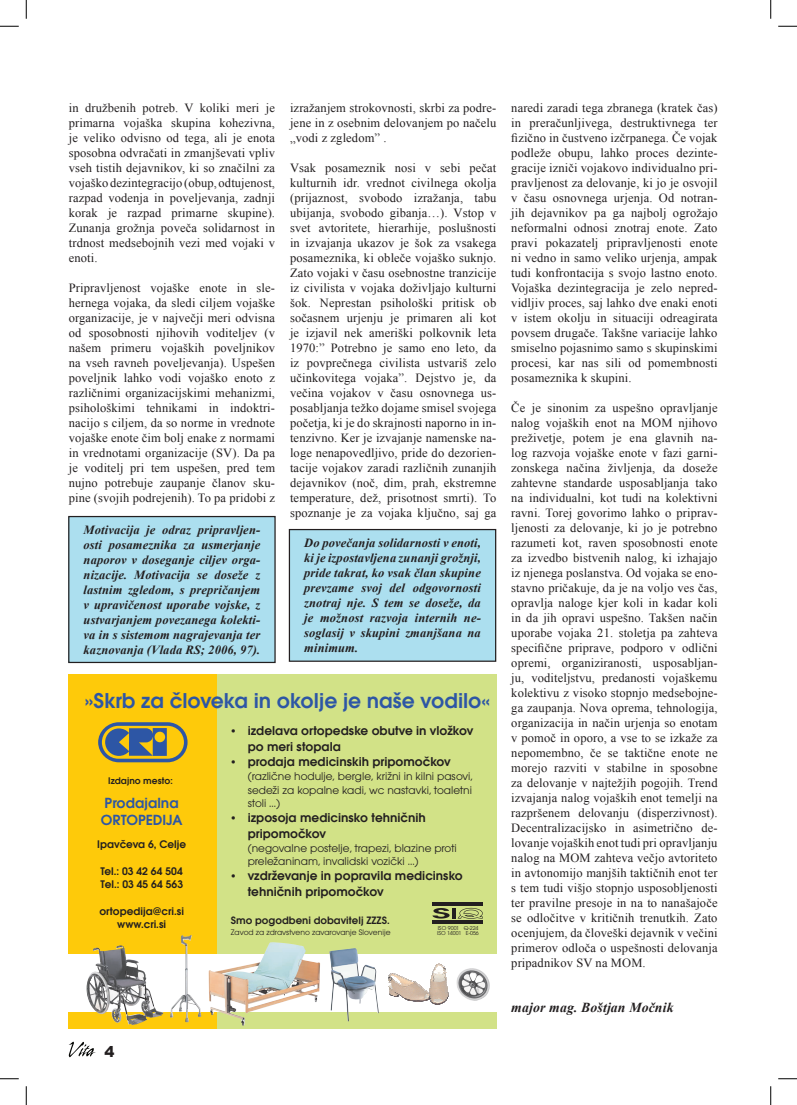
<style>
.page{position:relative;width:797px;height:1105px;background:#fff}
.page>*{position:absolute;margin:0;border:0;box-sizing:border-box;transform-origin:0 0}
.t1{font:600 22.38px "Avant Gar Got Itc TEE";color:#2d56a5}
.t2{font:600 15.38px/17.9px "Avant Gar Got Itc TEE";color:#2d56a5}
.t3{font:900 15px "Arial";color:#231f20}
.t4{font:italic 700 13.75px "Times New Roman";letter-spacing:.01em;color:#231f20}
.t5{font:600 13.38px/15.6px "Avant Gar Got Itc TEE";color:#231f20}
.t6{font:12.5px/15px "Times New Roman";letter-spacing:.01em;color:#231f20;text-align:justify}
.t7{font:italic 700 12.5px/15px "Times New Roman";letter-spacing:.01em;color:#231f20;text-align:justify}
.t8{font:11.62px/13.5px "Avant Gar Got Itc TEE";color:#231f20;text-align:justify}
.t9{font:600 11.5px/13.4px "Avant Gar Got Itc TEE";color:#231f20}
.t10{font:600 11.12px "Avant Gar Got Itc TEE";color:#231f20}
.t11{font:600 10px "Avant Gar Got Itc TEE";color:#231f20}
.t12{font:8.38px "Avant Gar Got Itc TEE";color:#231f20}
.t13{font:5.88px/5.5px "Avant Gar Got Itc TEE";color:#231f20}
</style>
<div class="page">
<svg style="left:69px;top:1041px;width:27px;height:17px"></svg>
<div style="left:69px;top:516px;width:206px;height:146px;background:#acdfef"></div>
<div style="left:68px;top:516px;width:208px;height:147px;border:1px solid #231f20"></div>
<div style="left:289px;top:530px;width:206px;height:131px;background:#acdfef"></div>
<div style="left:289px;top:529px;width:207px;height:133px;border:1px solid #231f20"></div>
<div style="left:68px;top:675px;width:428px;height:354px;background:#d2e287"></div>
<div style="left:68px;top:675px;width:149px;height:354px;background:#feca0a"></div>
<svg style="left:98px;top:722px;width:89px;height:40px"></svg>
<div style="left:68px;top:954px;width:428px;height:58px;background:#fff"></div>
<svg style="left:432px;top:908px;width:17px;height:10px"></svg>
<hr style="left:432px;top:921px;width:50px;height:3px;background:#231f20">
<hr style="left:432px;top:902px;width:50px;height:3px;background:#231f20">
<hr style="left:452px;top:908px;width:4px;height:10px;background:#231f20">
<svg style="left:457px;top:908px;width:25px;height:11px"></svg>
<img style="left:86px;top:945px;width:77px;height:80px">
<img style="left:170px;top:935px;width:31px;height:87px">
<img style="left:456px;top:968px;width:34px;height:33px">
<img style="left:329px;top:948px;width:50px;height:73px">
<img style="left:208px;top:942px;width:112px;height:84px">
<svg style="left:388px;top:964px;width:60px;height:41px"></svg>
<svg style="left:0;top:25px;width:19px;height:2px"></svg>
<svg style="left:778px;top:25px;width:19px;height:2px"></svg>
<svg style="left:0;top:1078px;width:19px;height:1px"></svg>
<svg style="left:778px;top:1078px;width:19px;height:1px"></svg>
<svg style="left:25px;top:0;width:2px;height:19px"></svg>
<svg style="left:25px;top:1086px;width:2px;height:19px"></svg>
<svg style="left:770px;top:0;width:1px;height:19px"></svg>
<svg style="left:770px;top:1086px;width:1px;height:19px"></svg>
<p class="t6" style="left:69px;top:100px;width:208px">in družbenih potreb. V koliki meri je primarna vojaška skupina kohezivna, je veliko odvisno od tega, ali je enota sposobna odvračati in zmanjševati vpliv vseh tistih dejavnikov, ki so značilni za vojaško dezintegracijo (obup, odtujenost, razpad vodenja in poveljevanja, zadnji korak je razpad primarne skupine).<br>Zunanja grožnja poveča solidarnost in trdnost medsebojnih vezi med vojaki v enoti.</p>
<p class="t6" style="left:69px;top:280px;width:208px">Pripravljenost vojaške enote in sle&shy;hernega vojaka, da sledi ciljem vojaške organizacije, je v največji meri odvisna od sposobnosti njihovih voditeljev (v našem primeru vojaških poveljnikov na vseh ravneh poveljevanja). Uspešen poveljnik lahko vodi vojaško enoto z različnimi organizacijskimi mehanizmi, psihološkimi tehnikami in indoktri&shy;nacijo s ciljem, da so norme in vrednote vojaške enote čim bolj enake z normami in vrednotami organizacije (SV). Da pa je voditelj pri tem uspešen, pred tem nujno potrebuje zaupanje članov sku&shy;pine (svojih podrejenih). To pa pridobi z</p>
<p class="t7" style="left:84px;top:522px;width:178px">Motivacija je odraz pripravljen&shy;osti posameznika za usmerjanje naporov v doseganje ciljev orga&shy;nizacije. Motivacija se doseže z lastnim zgledom, s prepričanjem v upravičenost uporabe vojske, z ustvarjanjem povezanega kolekti&shy;va in s sistemom nagrajevanja ter kaznovanja (Vlada RS; 2006, 97).</p>
<p class="t6" style="left:290px;top:100px;width:208px">izražanjem strokovnosti, skrbi za podre&shy;jene in z osebnim delovanjem po načelu „vodi z zgledom” .</p>
<p class="t6" style="left:290px;top:160px;width:208px">Vsak posameznik nosi v sebi pečat kulturnih idr. vrednot civilnega okolja (prijaznost, svobodo izražanja, tabu ubijanja, svobodo gibanja…). Vstop v svet avtoritete, hierarhije, poslušnosti in izvajanja ukazov je šok za vsakega posameznika, ki obleče vojaško suknjo.<br>Zato vojaki v času osebnostne tranzicije iz civilista v vojaka doživljajo kulturni šok. Neprestan psihološki pritisk ob sočasnem urjenju je primaren ali kot je izjavil nek ameriški polkovnik leta 1970:” Potrebno je samo eno leto, da iz povprečnega civilista ustvariš zelo učinkovitega vojaka”. Dejstvo je, da večina vojakov v času osnovnega us&shy;posabljanja težko dojame smisel svojega početja, ki je do skrajnosti naporno in in&shy;tenzivno. Ker je izvajanje namenske na&shy;loge nenapovedljivo, pride do dezorien&shy;tacije vojakov zaradi različnih zunanjih dejavnikov (noč, dim, prah, ekstremne temperature, dež, prisotnost smrti). To spoznanje je za vojaka ključno, saj ga</p>
<p class="t7" style="left:304px;top:535px;width:178px">Do povečanja solidarnosti v enoti, ki je izpostavljena zunanji grožnji, pride takrat, ko vsak član skupine prevzame svoj del odgovornosti znotraj nje. S tem se doseže, da je možnost razvoja internih ne&shy;soglasij v skupini zmanjšana na minimum.</p>
<h1 class="t1" style="left:85px;top:688px;width:406px">»Skrb za človeka in okolje je naše vodilo«</h1>
<p class="t11" style="left:108px;top:775px;width:66px">Izdajno mesto:</p>
<p class="t2" style="left:101px;top:793px;width:83px">Prodajalna<br>ORTOPEDIJA</p>
<p class="t9" style="left:97px;top:837px;width:91px">Ipavčeva 6, Celje</p>
<p class="t9" style="left:100px;top:864px;width:84px">Tel.: 03 42 64 504<br>T .:</p>
<p class="t9" style="left:99px;top:904px;width:86px;text-align:center">ortopedija@cri.si www.cri.si</p>
<p class="t9" style="left:105px;top:877px;width:80px">el 03 45 64 563</p>
<p class="t3" style="left:105px;top:1040px;width:12px">4</p>
<p class="t5" style="left:248px;top:723px;width:227px">izdelava ortopedske obutve in vložkov po meri stopala<br>prodaja medicinskih pripomo kov</p>
<p class="t5" style="left:423px;top:754px;width:9px">č</p>
<p class="t8" style="left:248px;top:769px;width:227px">(razli ne hodulj , bergle, križni in kilni pasovi, sedež za kopalne kadi, wc nastavki, toaletni stoli ...)</p>
<p class="t8" style="left:248px;top:841px;width:210px">(negovalne postelje, trapezi, blazine proti preležaninam, invalidski vozi ki ...)</p>
<p class="t8" style="left:271px;top:769px;width:8px">č</p>
<p class="t8" style="left:326px;top:769px;width:8px">e</p>
<p class="t8" style="left:277px;top:783px;width:4px">i</p>
<p class="t5" style="left:248px;top:810px;width:179px">izposoja medicinsko tehni nih</p>
<p class="t5" style="left:400px;top:810px;width:9px">č</p>
<p class="t5" style="left:248px;top:825px;width:80px">pripomočkov</p>
<p class="t8" style="left:390px;top:855px;width:8px">č</p>
<p class="t5" style="left:248px;top:868px;width:217px">vzdrževanje in popravila medicinsko tehni nih pripomo kov</p>
<p class="t5" style="left:277px;top:884px;width:9px">č</p>
<p class="t5" style="left:356px;top:884px;width:9px">č</p>
<p class="t10" style="left:231px;top:914px;width:160px">Smo pogodbeni dobavitelj ZZZS.</p>
<p class="t12" style="left:231px;top:927px;width:161px">Zavod za zdravstveno zavarovanje Slovenije</p>
<p class="t13" style="left:437px;top:925px;width:43px">ISO 9001 Q-224<br>ISO 14001 E-056</p>
<p class="t6" style="left:511px;top:100px;width:208px">naredi zaradi tega zbranega (kratek čas) in preračunljivega, destruktivnega ter fizično in čustveno izčrpanega. Če vojak podleže obupu, lahko proces dezinte&shy;gracije izniči vojakovo individualno pri&shy;pravljenost za delovanje, ki jo je osvojil v času osnovnega urjenja. Od notran&shy;jih dejavnikov pa ga najbolj ogrožajo neformalni odnosi znotraj enote. Zato pravi pokazatelj pripravljenosti enote ni vedno in samo veliko urjenja, ampak tudi konfrontacija s svojo lastno enoto.<br>Vojaška dezintegracija je zelo nepred&shy;vidljiv proces, saj lahko dve enaki enoti v istem okolju in situaciji odreagirata povsem drugače. Takšne variacije lahko smiselno pojasnimo samo s skupinskimi procesi, kar nas sili od pomembnosti posameznika k skupini.</p>
<p class="t6" style="left:511px;top:400px;width:208px">Če je sinonim za uspešno opravljanje nalog vojaških enot na MOM njihovo preživetje, potem je ena glavnih na&shy;log razvoja vojaške enote v fazi garni&shy;zonskega načina življenja, da doseže zahtevne standarde usposabljanja tako na individualni, kot tudi na kolektivni ravni. Torej govorimo lahko o priprav&shy;ljenosti za delovanje, ki jo je potrebno razumeti kot, raven sposobnosti enote za izvedbo bistvenih nalog, ki izhajajo iz njenega poslanstva. Od vojaka se eno&shy;stavno pričakuje, da je na voljo ves čas, opravlja naloge kjer koli in kadar koli in da jih opravi uspešno. Takšen način uporabe vojaka 21. stoletja pa zahteva specifične priprave, podporo v odlični opremi, organiziranosti, usposabljan&shy;ju, voditeljstvu, predanosti vojaškemu kolektivu z visoko stopnjo medsebojne&shy;ga zaupanja. Nova oprema, tehnologija, organizacija in način urjenja so enotam v pomoč in oporo, a vse to se izkaže za nepomembno, če se taktične enote ne morejo razviti v stabilne in sposobne za delovanje v najtežjih pogojih. Trend izvajanja nalog vojaških enot temelji na razpršenem delovanju (disperzivnost).<br>Decentralizacijsko in asimetrično de&shy;lovanje vojaških enot tudi pri opravljanju nalog na MOM zahteva večjo avtoriteto in avtonomijo manjših taktičnih enot ter s tem tudi višjo stopnjo usposobljenosti ter pravilne presoje in na to nanašajoče se odločitve v kritičnih trenutkih. Zato ocenjujem, da človeški dejavnik v večini primerov odloča o uspešnosti delovanja pripadnikov SV na MOM.</p>
<p class="t4" style="left:511px;top:998px;width:164px">major mag. Boštjan Močnik</p>
</div>
